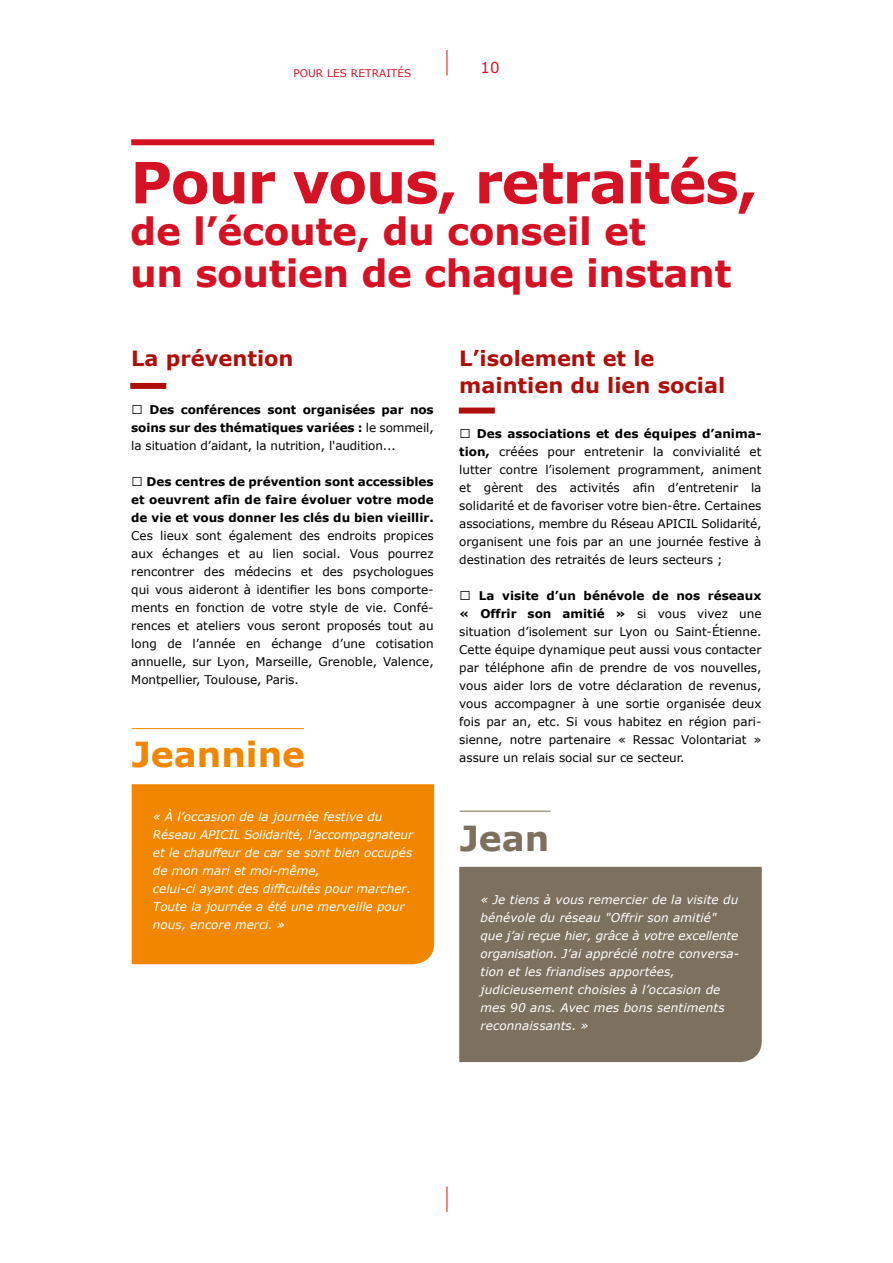
<style>
.page{position:relative;width:893px;height:1263px;background:#fff}
.page>*{position:absolute;margin:0;border:0;box-sizing:border-box;transform-origin:0 0}
.t1{font:700 57px "Verdana";letter-spacing:-.025em;color:#d51224}
.t2{font:700 37.5px/42px "Verdana";letter-spacing:-.01em;color:#d51224}
.t3{font:700 34.5px "Verdana";color:#f18700}
.t4{font:700 34.5px "Verdana";color:#7d705e}
.t5{font:700 21px/27px "Verdana";color:#ae0f0a}
.t6{font:15px "Verdana";color:#d51224}
.t7{font:12px/18px "Verdana";color:#000;text-align:justify}
.t8{font:italic 12px/18px "Verdana";color:#fff}
.t9{font:700 12px/18px "Verdana";letter-spacing:-.005em;color:#000;text-align:justify}
.t10{font:10.5px "Verdana";letter-spacing:.01em;color:#d51224}
.s1{font-weight:400}
.s2{font-weight:700}
</style>
<div class="page">
<svg style="left:447px;top:50px;width:1px;height:25px"></svg>
<svg style="left:447px;top:1186px;width:1px;height:26px"></svg>
<div style="left:131px;top:139px;width:303px;height:6px;background:#d51224"></div>
<div style="left:459px;top:867px;width:303px;height:195px;background:#7d705e"></div>
<hr style="left:460px;top:811px;width:91px;height:1px;background:#7d705e">
<div style="left:132px;top:784px;width:302px;height:180px;background:#f18700"></div>
<hr style="left:132px;top:728px;width:172px;height:1px;background:#f18700">
<div style="left:459px;top:408px;width:36px;height:6px;background:#ae0f0a"></div>
<div style="left:130px;top:383px;width:36px;height:6px;background:#ae0f0a"></div>
<p class="t10" style="left:293px;top:66px;width:120px">POUR LES RETRAITÉS</p>
<p class="t6" style="left:480px;top:58px;width:21px">10</p>
<h1 class="t1" style="left:130px;top:146px;width:629px">Pour vous, retraités,</h1>
<h2 class="t2" style="left:130px;top:210px;width:603px">de l’écoute, du conseil et<br>un soutien de chaque instant</h2>
<h3 class="t5" style="left:131px;top:344px;width:164px">La prévention</h3>
<p class="t9" style="left:131px;top:400px;width:304px">● Des conférences sont organisées par nos soins sur des thématiques variées : <span class="s1">le sommeil, la situation d’aidant, la nutrition, l'audition...</span></p>
<p class="t9" style="left:131px;top:472px;width:304px">● Des centres de prévention sont accessibles et oeuvrent afin de faire évoluer votre mode de vie et vous donner les clés du bien vieillir.</p>
<p class="t7" style="left:131px;top:526px;width:304px">Ces lieux sont également des endroits propices aux échanges et au lien social. Vous pourrez rencontrer des médecins et des psychologues qui vous aideront à identifier les bons comporte&shy;ments en fonction de votre style de vie. Confé&shy;rences et ateliers vous seront proposés tout au long de l’année en échange d’une cotisation annuelle, sur Lyon, Marseille, Grenoble, Valence, Montpellier, Toulouse, Paris.</p>
<h3 class="t3" style="left:132px;top:733px;width:175px">Jeannine</h3>
<p class="t8" style="left:153px;top:807px;width:262px">« À l’occasion de la journée festive du Réseau APICIL Solidarité, l’accompagnateur et le chauffeur de car se sont bien occupés de mon mari et moi-même,<br>celui-ci ayant des difficultés pour marcher.<br>Toute la journée a été une merveille pour nous, encore merci. »</p>
<h3 class="t5" style="left:459px;top:344px;width:268px">L’isolement et le maintien du lien social</h3>
<p class="t7" style="left:459px;top:424px;width:304px"><span class="s2">● Des associations et des équipes d’anima&shy;tion,</span> créées pour entretenir la convivialité et lutter contre l’isolement programment, animent et gèrent des activités afin d’entretenir la solidarité et de favoriser votre bien-être. Certaines associations, membre du Réseau APICIL Solidarité, organisent une fois par an une journée festive à destination des retraités de leurs secteurs ;</p>
<p class="t7" style="left:459px;top:586px;width:304px"><span class="s2">● La visite d’un bénévole de nos réseaux « Offrir son amitié »</span> si vous vivez une situation d’isolement sur Lyon ou Saint-Étienne.<br>Cette équipe dynamique peut aussi vous contacter par téléphone afin de prendre de vos nouvelles, vous aider lors de votre déclaration de revenus, vous accompagner à une sortie organisée deux fois par an, etc. Si vous habitez en région pari&shy;sienne, notre partenaire « Ressac Volontariat » assure un relais social sur ce secteur.</p>
<h3 class="t4" style="left:460px;top:817px;width:91px">Jean</h3>
<p class="t8" style="left:480px;top:890px;width:260px">« Je tiens à vous remercier de la visite du bénévole du réseau "Offrir son amitié" que j’ai reçue hier, grâce à votre excellente organisation. J’ai apprécié notre conversa&shy;tion et les friandises apportées, judicieusement choisies à l’occasion de mes 90 ans. Avec mes bons sentiments reconnaissants. »</p>
</div>
